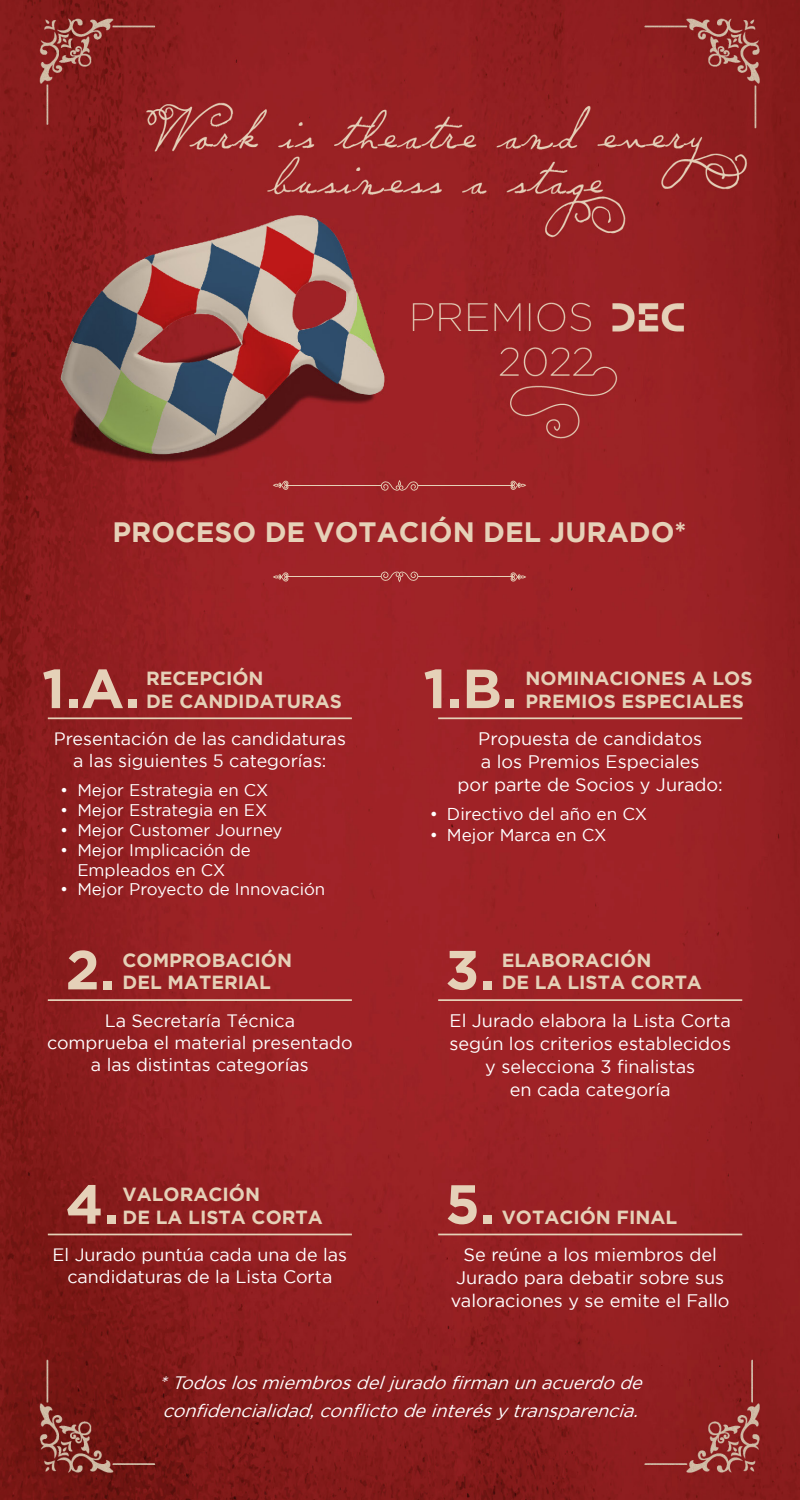
<style>
.page{position:relative;width:800px;height:1500px;background:#fff}
.page>*{position:absolute;margin:0;border:0;box-sizing:border-box;transform-origin:0 0}
.t1{font:700 55px "Gotham";color:#e5d1b8}
.t2{font:700 28px "Gotham";color:#e6d1b8}
.t3{font:700 19px "Gotham";color:#e5d1b8}
.t4{font:18.1px/22.9px "Gotham";color:#fff}
.t5{font:italic 18px/28px "Gotham";color:#fff}
.t6{font:17.9px/22.1px "Gotham";color:#fff;text-align:center}
.t7{font:17.2px "Gotham";color:#fff}
.t8{font:16.8px/20px "Gotham";color:#fff;text-align:center}
</style>
<div class="page">
<img style="left:0;top:0;width:800px;height:1500px">
<svg style="left:381px;top:480px;width:37px;height:11px"></svg>
<svg style="left:511px;top:481px;width:15px;height:9px"></svg>
<hr style="left:418px;top:485px;width:95px;height:1px;background:#e6d1b8">
<svg style="left:273px;top:481px;width:16px;height:9px"></svg>
<hr style="left:286px;top:485px;width:95px;height:1px;background:#e6d1b8">
<svg style="left:381px;top:571px;width:37px;height:11px"></svg>
<svg style="left:273px;top:572px;width:16px;height:10px"></svg>
<hr style="left:286px;top:577px;width:95px;height:1px;background:#e6d1b8">
<svg style="left:511px;top:572px;width:15px;height:10px"></svg>
<hr style="left:418px;top:577px;width:95px;height:1px;background:#e6d1b8">
<hr style="left:48px;top:717px;width:304px;height:2px;background:#e5d1b8">
<hr style="left:48px;top:999px;width:304px;height:2px;background:#e5d1b8">
<hr style="left:48px;top:1234px;width:304px;height:1px;background:#e5d1b8">
<hr style="left:438px;top:717px;width:304px;height:2px;background:#e5d1b8">
<hr style="left:438px;top:999px;width:304px;height:2px;background:#e5d1b8">
<hr style="left:438px;top:1234px;width:304px;height:1px;background:#e5d1b8">
<h2 class="t2" style="left:112px;top:516px;width:576px">PROCESO DE VOTACIÓN DEL JURADO*</h2>
<p class="t1" style="left:42px;top:657px;width:100px">1.A.</p>
<p class="t3" style="left:146px;top:668px;width:119px">RECEPCIÓN</p>
<p class="t3" style="left:146px;top:691px;width:198px">DE CANDIDATURAS</p>
<p class="t1" style="left:423px;top:657px;width:96px">1.B.</p>
<p class="t3" style="left:526px;top:668px;width:228px">NOMINACIONES A LOS</p>
<p class="t3" style="left:526px;top:691px;width:220px">PREMIOS ESPECIALES</p>
<p class="t6" style="left:54px;top:727px;width:294px">Presentación de las candidaturas</p>
<p class="t6" style="left:73px;top:749px;width:255px">a las siguientes 5 categorías:</p>
<p class="t8" style="left:60px;top:779px;width:209px">• Mejor Estrategia en CX</p>
<p class="t8" style="left:60px;top:799px;width:209px">• Mejor Estrategia en EX</p>
<p class="t8" style="left:60px;top:819px;width:224px">• Mejor Customer Journey</p>
<p class="t8" style="left:60px;top:839px;width:192px">• Mejor Implicación de<br>Empleados en CX</p>
<p class="t8" style="left:60px;top:879px;width:267px">• Mejor Proyecto de Innovación</p>
<p class="t4" style="left:478px;top:727px;width:225px">Propuesta de candidatos</p>
<p class="t4" style="left:481px;top:750px;width:220px">a los Premios Especiales</p>
<p class="t4" style="left:458px;top:773px;width:267px">por parte de Socios y Jurado:</p>
<p class="t7" style="left:430px;top:804px;width:219px">• Directivo del año en CX</p>
<p class="t7" style="left:430px;top:825px;width:178px">• Mejor Marca en CX</p>
<p class="t1" style="left:66px;top:938px;width:51px">2.</p>
<p class="t3" style="left:123px;top:949px;width:171px">COMPROBACIÓN</p>
<p class="t3" style="left:123px;top:972px;width:150px">DEL MATERIAL</p>
<p class="t1" style="left:445px;top:938px;width:51px">3.</p>
<p class="t3" style="left:502px;top:949px;width:151px">ELABORACIÓN</p>
<p class="t3" style="left:502px;top:972px;width:202px">DE LA LISTA CORTA</p>
<p class="t6" style="left:105px;top:1010px;width:192px">La Secretaría Técnica</p>
<p class="t6" style="left:47px;top:1032px;width:307px">comprueba el material presentado a las distintas categorías</p>
<p class="t4" style="left:449px;top:1009px;width:283px">El Jurado elabora la Lista Corta según los criterios establecidos</p>
<p class="t4" style="left:485px;top:1055px;width:212px">y selecciona 3 finalistas</p>
<p class="t4" style="left:510px;top:1078px;width:162px">en cada categoría</p>
<p class="t3" style="left:123px;top:1183px;width:139px">VALORACIÓN</p>
<p class="t1" style="left:66px;top:1172px;width:55px">4.</p>
<p class="t3" style="left:123px;top:1206px;width:202px">DE LA LISTA CORTA</p>
<p class="t1" style="left:445px;top:1172px;width:52px">5.</p>
<p class="t3" style="left:502px;top:1206px;width:177px">VOTACIÓN FINAL</p>
<p class="t6" style="left:53px;top:1243px;width:296px">El Jurado puntúa cada una de las candidaturas de la Lista Corta</p>
<p class="t4" style="left:451px;top:1243px;width:280px;text-align:center">Se reúne a los miembros del<br>Jurado para debatir sobre sus valoraciones y se emite el Fallo</p>
<p class="t5" style="left:158px;top:1368px;width:491px">*Todoslosmiembrosdeljuradofirmanunacuerdode confidencialidad,conflictodeinterésytransparencia.</p>
</div>
